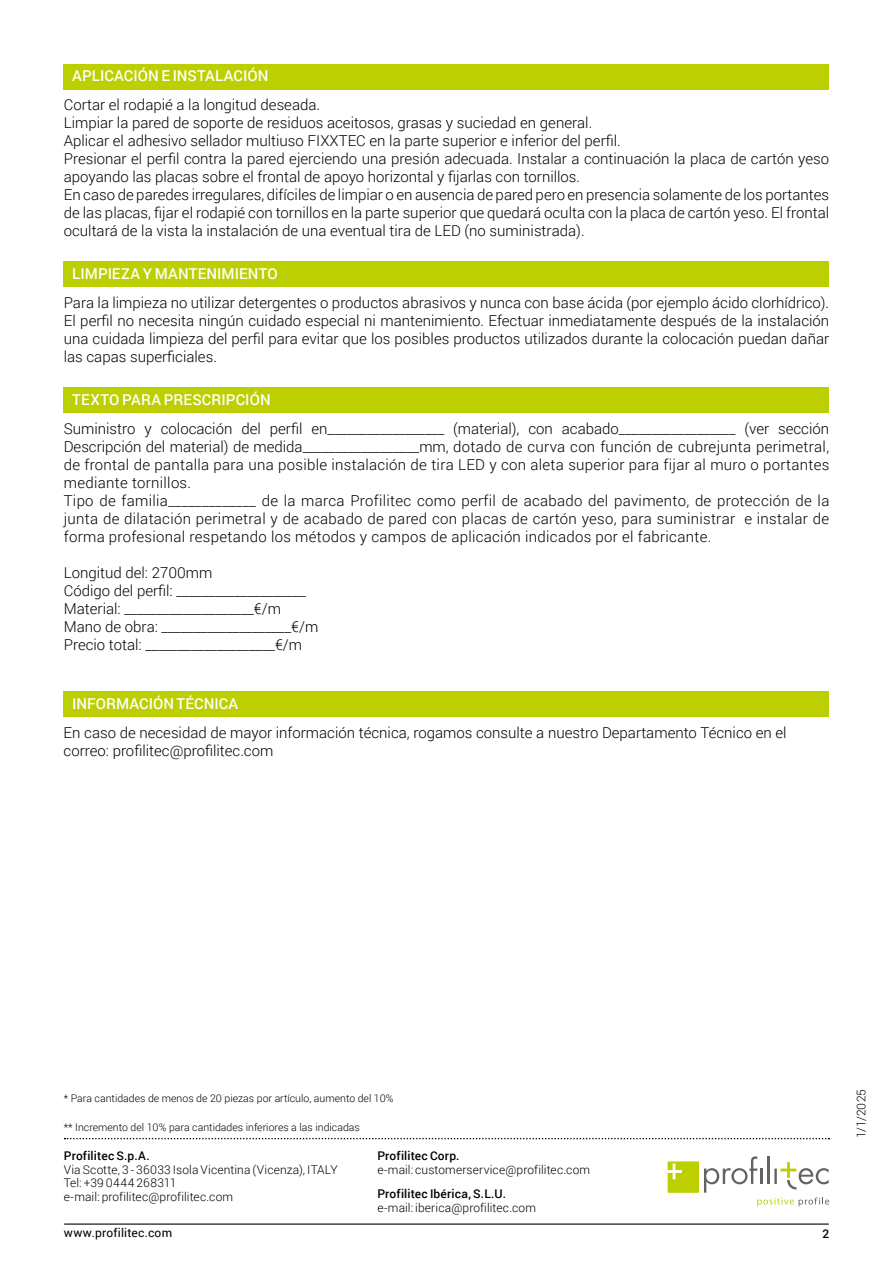
<style>
.page{position:relative;width:893px;height:1263px;background:#fff}
.page>*{position:absolute;margin:0;border:0;box-sizing:border-box;transform-origin:0 0}
.t1{font:300 15px/18px "Roboto";color:#000}
.t2{font:300 15px/18px "Roboto";letter-spacing:.02em;color:#000}
.t3{font:500 15px "Roboto";letter-spacing:.005em;color:#fff}
.t4{font:300 12px/13.5px "Roboto";letter-spacing:.01em;color:#000}
.t5{font:500 12px "Roboto";letter-spacing:.015em;color:#000}
.t6{font:12px "Roboto";letter-spacing:.02em;color:#000}
.t7{font:300 10.5px "Roboto";color:#000}
</style>
<div class="page">
<svg style="left:668px;top:1156px;width:161px;height:50px"></svg>
<svg style="left:65px;top:1138px;width:764px;height:1px"></svg>
<hr style="left:65px;top:1223px;width:763px;height:1px;background:#000">
<div style="left:64px;top:261px;width:765px;height:26px;background:#bccf00"></div>
<div style="left:64px;top:691px;width:765px;height:26px;background:#bccf00"></div>
<div style="left:64px;top:387px;width:765px;height:26px;background:#bccf00"></div>
<div style="left:64px;top:64px;width:765px;height:25px;background:#bccf00"></div>
<p class="t3" style="left:72px;top:66px;width:198px">APLICACIÓN E INSTALACIÓN</p>
<p class="t1" style="left:64px;top:95px;width:767px">Cortar el rodapié a la longitud deseada.<br>Limpiar la pared de soporte de residuos aceitosos, grasas y suciedad en general.<br>Aplicar el adhesivo sellador multiuso FIXXTEC en la parte superior e inferior del perfil.<br>Presionar el perfil contra la pared ejerciendo una presión adecuada. Instalar a continuación la placa de cartón yeso apoyando las placas sobre el frontal de apoyo horizontal y fijarlas con tornillos.<br>En caso de paredes irregulares, difíciles de limpiar o en ausencia de pared pero en presencia solamente de los portantes de las placas, fijar el rodapié con tornillos en la parte superior que quedará oculta con la placa de cartón yeso. El frontal ocultará de la vista la instalación de una eventual tira de LED (no suministrada).</p>
<p class="t3" style="left:72px;top:263px;width:207px">LIMPIEZA Y MANTENIMIENTO</p>
<p class="t1" style="left:64px;top:293px;width:767px;text-align:justify">Para la limpieza no utilizar detergentes o productos abrasivos y nunca con base ácida (por ejemplo ácido clorhídrico).<br>El perfil no necesita ningún cuidado especial ni mantenimiento. Efectuar inmediatamente después de la instalación una cuidada limpieza del perfil para evitar que los posibles productos utilizados durante la colocación puedan dañar las capas superficiales.</p>
<p class="t3" style="left:72px;top:389px;width:200px">TEXTO PARA PRESCRIPCIÓN</p>
<p class="t2" style="left:64px;top:419px;width:767px">Suministro y colocación del perfil en__________________ (material), con acabado__________________ (ver sección Descripción del material) de medida__________________mm, dotado de curva con función de cubrejunta perimetral, de frontal de pantalla para una posible instalación de tira LED y con aleta superior para fijar al muro o portantes mediante tornillos.<br>Tipo de familia_____________ de la marca Profilitec como perfil de acabado del pavimento, de protección de la junta de dilatación perimetral y de acabado de pared con placas de cartón yeso, para suministrar e instalar de forma profesional respetando los métodos y campos de aplicación indicados por el fabricante.</p>
<p class="t1" style="left:64px;top:563px;width:256px">Longitud del: 2700mm<br>Código del perfil: ____________________ Material: ____________________€/m Mano de obra: ____________________€/m Precio total: ____________________€/m</p>
<p class="t3" style="left:72px;top:693px;width:168px">INFORMACIÓN TÉCNICA</p>
<p class="t1" style="left:64px;top:723px;width:724px">En caso de necesidad de mayor información técnica, rogamos consulte a nuestro Departamento Técnico en el correo: profilitec@profilitec.com</p>
<p class="t7" style="left:64px;top:1091px;width:331px">* Para cantidades de menos de 20 piezas por artículo, aumento del 10%</p>
<p class="t7" style="left:64px;top:1120px;width:298px">** Incremento del 10% para cantidades inferiores a las indicadas</p>
<p class="t5" style="left:64px;top:1147px;width:87px">Profilitec S.p.A.</p>
<p class="t4" style="left:64px;top:1162px;width:276px">Via Scotte, 3 - 36033 Isola Vicentina (Vicenza), ITALY<br>Tel: +39 0444 268311<br>e-mail: profilitec@profilitec.com</p>
<p class="t5" style="left:377px;top:1147px;width:84px">Profilitec Corp.</p>
<p class="t4" style="left:377px;top:1162px;width:214px">e-mail: customerservice@profilitec.com</p>
<p class="t5" style="left:377px;top:1185px;width:130px">Profilitec Ibérica, S.L.U.</p>
<p class="t4" style="left:377px;top:1200px;width:160px">e-mail: iberica@profilitec.com</p>
<p class="t6" style="left:64px;top:1225px;width:110px">www.profilitec.com</p>
<p class="t5" style="left:822px;top:1225px;width:8px">2</p>
<p class="t4" style="left:854px;top:1138px;width:51px;rotate:-90deg">1/1/2025</p>
</div>
